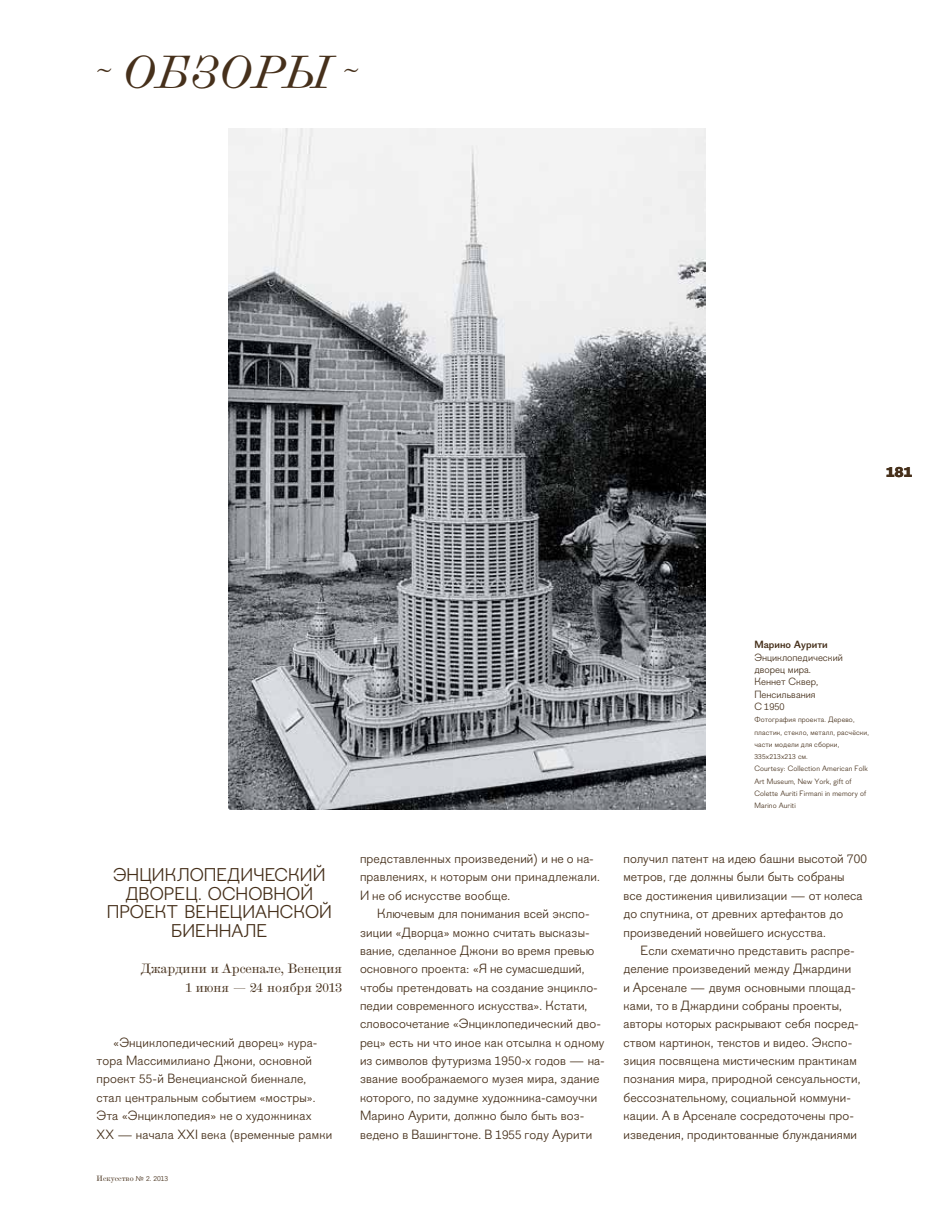
<style>
.page{position:relative;width:936px;height:1212px;background:#fff}
.page>*{position:absolute;margin:0;border:0;box-sizing:border-box;transform-origin:0 0}
.t1{font:italic 45px "Scotch Modern";letter-spacing:.015em;color:#46301b}
.t2{font:18px/18.3px "Figgins Sans";color:#46301b;text-align:center}
.t3{font:800 15px "Figgins Sans";color:#46301b}
.t4{font:13.05px/18.3px "Figgins Sans";letter-spacing:.005em;color:#46301b}
.t5{font:13.05px/18.3px "Scotch Modern";color:#46301b;text-align:right}
.t6{font:10.2px/12.3px "Figgins Sans";color:#46301b}
.t7{font:700 10.2px "Figgins Sans";color:#46301b}
.t8{font:7.5px/12.3px "Figgins Sans";letter-spacing:.015em;color:#46301b}
.t9{font:7.5px "Scotch Modern";color:#46301b}
.s1{font-family:"Figgins Sans"}
</style>
<div class="page">
<img style="left:228px;top:129px;width:477px;height:680px">
<h1 class="t1" style="left:97px;top:46px;width:264px"><sup>~</sup> ОБЗОРЫ <sup>~</sup></h1>
<p class="t3" style="left:886px;top:463px;width:28px">181</p>
<h2 class="t2" style="left:113px;top:867px;width:27px">Энциклопедический дворец</h2>
<h2 class="t2" style="left:198px;top:885px;width:38px">. Основной</h2>
<h2 class="t2" style="left:107px;top:903px;width:13px">проект</h2>
<h2 class="t2" style="left:184px;top:903px;width:14px">венецианской</h2>
<h2 class="t2" style="left:171px;top:922px;width:13px">биеннале</h2>
<p class="t5" style="left:141px;top:959px;width:203px">Джардини и Арсенале, Венеция<br>1 июня — 24 ноября 2013</p>
<p class="t4" style="left:97px;top:1033px;width:237px;text-indent:17px">«Энциклопедический дворец» кура&shy;тора Массимилиано Джони, основной проект 55‑й Венецианской биеннале, стал центральным событием «мостры».<br>Эта «Энциклопедия» не о художниках ХХ — начала XXI века (временные рамки</p>
<p class="t9" style="left:97px;top:1174px;width:73px">Искусство <span class="s1">№ 2. 2013</span></p>
<p class="t4" style="left:360px;top:850px;width:241px">представленных произведений) и не о на&shy;правлениях, к которым они принадлежали.<br>И не об искусстве вообще.</p>
<p class="t4" style="left:360px;top:905px;width:246px;text-indent:17px">Ключевым для понимания всей экспо&shy;зиции «Дворца» можно считать высказы&shy;вание, сделанное Джони во время превью основного проекта: «Я не сумасшедший, чтобы претендовать на создание энцикло&shy;педии современного искусства». Кстати, словосочетание «Энциклопедический дво&shy;рец» есть ни что иное как отсылка к одному из символов футуризма 1950‑х годов — на&shy;звание воображаемого музея мира, здание которого, по задумке художника-самоучки Марино Аурити, должно было быть воз&shy;ведено в Вашингтоне. В 1955 году Аурити</p>
<p class="t7" style="left:754px;top:639px;width:75px">Марино Аурити</p>
<p class="t6" style="left:754px;top:651px;width:90px">Энциклопедический дворец мира.<br>Кеннет Сквер,<br>Пенсильвания<br>С 1950</p>
<p class="t8" style="left:754px;top:714px;width:116px">Фотография проекта. Дерево, пластик, стекло, металл, расчёски, части модели для сборки,<br>335х213х213 см.<br>Courtesy: Collection American Folk<br>Art Museum, New York, gift of<br>Colette Auriti Firmani in memory of<br>Marino Auriti</p>
<p class="t4" style="left:623px;top:850px;width:245px">получил патент на идею башни высотой 700 метров, где должны были быть собраны<br>все достижения цивилизации — от колеса до спутника, от древних артефактов до произведений новейшего искусства.</p>
<p class="t4" style="left:623px;top:942px;width:238px;text-indent:17px">Если схематично представить распре&shy;деление произведений между Джардини и Арсенале — двумя основными площад&shy;ками, то в Джардини собраны проекты, авторы которых раскрывают себя посред&shy;ством картинок, текстов и видео. Экспо&shy;зиция посвящена мистическим практикам познания мира, природной сексуальности, бессознательному, социальной коммуни&shy;кации. А в Арсенале сосредоточены про&shy;изведения, продиктованные блужданиями</p>
</div>
